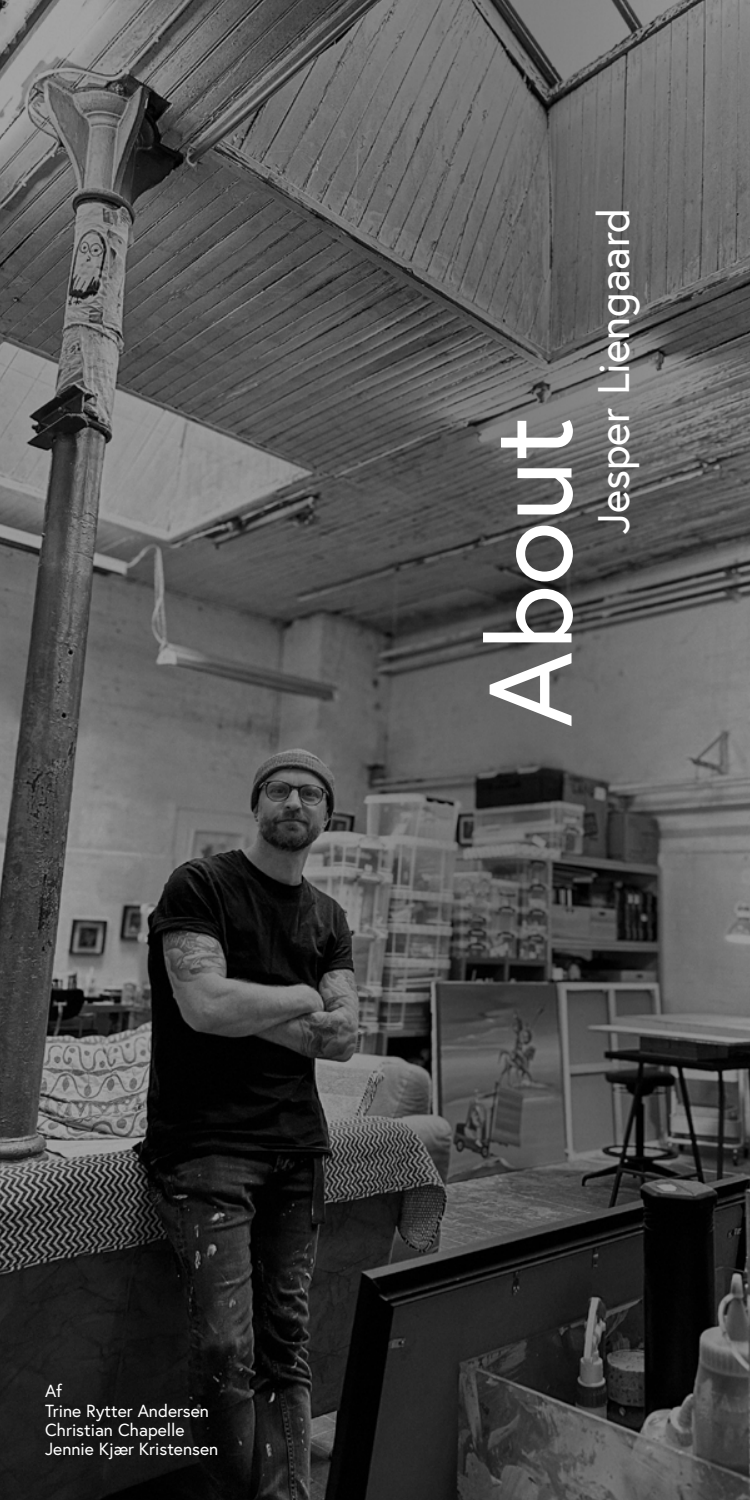
<style>
.page{position:relative;width:750px;height:1500px;background:#fff}
.page>*{position:absolute;margin:0;border:0;box-sizing:border-box;transform-origin:0 0}
.t1{font:117px "Europa";color:#fff}
.t2{font:44.25px "Europa";color:#fff}
.t3{font:17.5px/19.2px "Europa";color:#fff}
</style>
<div class="page">
<img style="left:0;top:0;width:750px;height:1500px">
<p class="t3" style="left:45px;top:1381px;width:175px">Af<br>Trine Rytter Andersen<br>Christian Chapelle<br>Jennie Kjær Kristensen</p>
<h1 class="t1" style="left:456px;top:727px;width:312px;rotate:-90deg">About</h1>
<h2 class="t2" style="left:585px;top:534px;width:328px;rotate:-90deg">Jesper Liengaard</h2>
</div>
